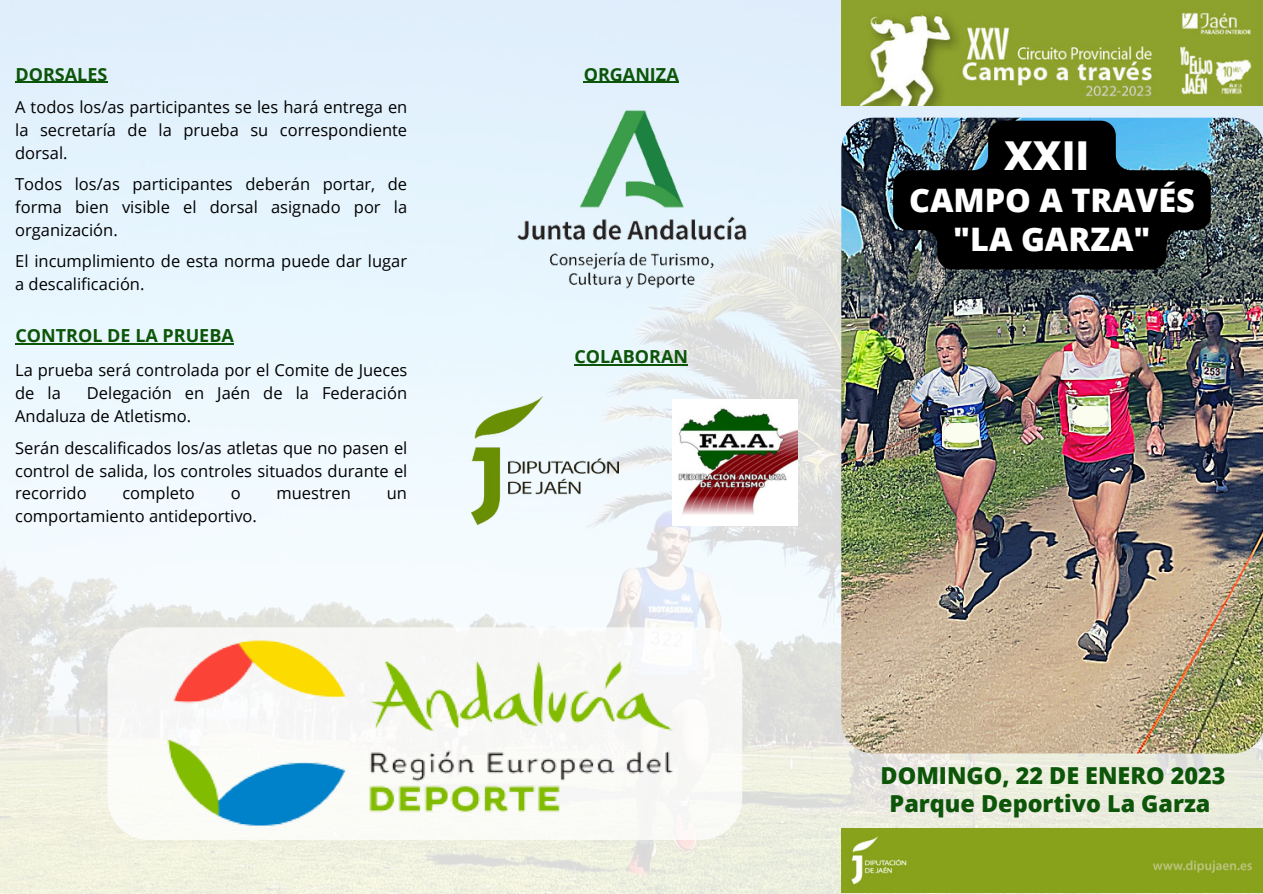
<style>
.page{position:relative;width:1263px;height:894px;background:#fff}
.page>*{position:absolute;margin:0;border:0;box-sizing:border-box;transform-origin:0 0}
.t1{font:800 39.9px "Open Sans";color:#fff}
.t2{font:800 32.4px/39.3px "Open Sans";color:#fff;text-align:center}
.t3{font:800 23.4px/28px "Open Sans";color:#0c5509;text-align:center}
.t4{font:700 18px "Open Sans";color:#0c5509}
.t5{font:16.5px/23px "Open Sans";color:#000;text-align:justify}
</style>
<div class="page">
<img style="left:0;top:0;width:1263px;height:893px">
<img style="left:841px;top:0;width:422px;height:106px">
<div style="left:875px;top:828px;width:388px;height:64px;background:#88a21b"></div>
<img style="left:672px;top:399px;width:126px;height:11px">
<img style="left:471px;top:396px;width:147px;height:14px">
<img style="left:841px;top:118px;width:422px;height:635px">
<img style="left:436px;top:53px;width:391px;height:293px">
<img style="left:0;top:410px;width:875px;height:483px">
<div style="left:1072px;top:406px;width:36px;height:20px;background:#fbfdee;border-radius:10px"></div>
<div style="left:944px;top:423px;width:36px;height:19px;background:#fbfdee;border-radius:10px"></div>
<hr style="left:584px;top:82px;width:95px;height:1px;background:#0c5509">
<hr style="left:574px;top:364px;width:114px;height:1px;background:#0c5509">
<svg style="left:893px;top:121px;width:318px;height:148px;background:#17262d"></svg>
<hr style="left:15px;top:82px;width:92px;height:1px;background:#0c5509">
<hr style="left:15px;top:343px;width:219px;height:1px;background:#0c5509">
<p class="t4" style="left:15px;top:61px;width:93px">DORSALES</p>
<p class="t5" style="left:15px;top:95px;width:394px">A todos los/as participantes se les hará entrega en la secretaría de la prueba su correspondiente dorsal.</p>
<p class="t5" style="left:15px;top:172px;width:394px">Todos los/as participantes deberán portar, de forma bien visible el dorsal asignado por la organización.</p>
<p class="t5" style="left:15px;top:249px;width:393px">El incumplimiento de esta norma puede dar lugar a descalificación.</p>
<p class="t4" style="left:15px;top:322px;width:220px">CONTROL DE LA PRUEBA</p>
<p class="t5" style="left:15px;top:359px;width:394px;line-height:22.5px">La prueba será controlada por el Comite de Jueces de la</p>
<p class="t5" style="left:15px;top:381px;width:393px;line-height:22.5px;text-indent:72px">Delegación en Jaén de la Federación<br>Andaluza de Atletismo.</p>
<p class="t5" style="left:15px;top:436px;width:394px;line-height:22.5px">Serán descalificados los/as atletas que no pasen el control de salida, los controles situados durante el recorrido</p>
<p class="t5" style="left:122px;top:481px;width:74px">completo</p>
<p class="t5" style="left:231px;top:481px;width:11px">o</p>
<p class="t5" style="left:277px;top:481px;width:76px">muestren</p>
<p class="t5" style="left:387px;top:481px;width:22px">un</p>
<p class="t5" style="left:15px;top:503px;width:243px">comportamiento antideportivo.</p>
<p class="t4" style="left:584px;top:61px;width:96px">ORGANIZA</p>
<p class="t4" style="left:574px;top:344px;width:115px">COLABORAN</p>
<h1 class="t1" style="left:1004px;top:128px;width:87px">XXII</h1>
<h2 class="t2" style="left:909px;top:180px;width:287px">CAMPO A TRAVÉS "LA GARZA"</h2>
<h3 class="t3" style="left:881px;top:761px;width:346px">DOMINGO, 22 DE ENERO 2023<br>Parque Deportivo La Garza</h3>
</div>
